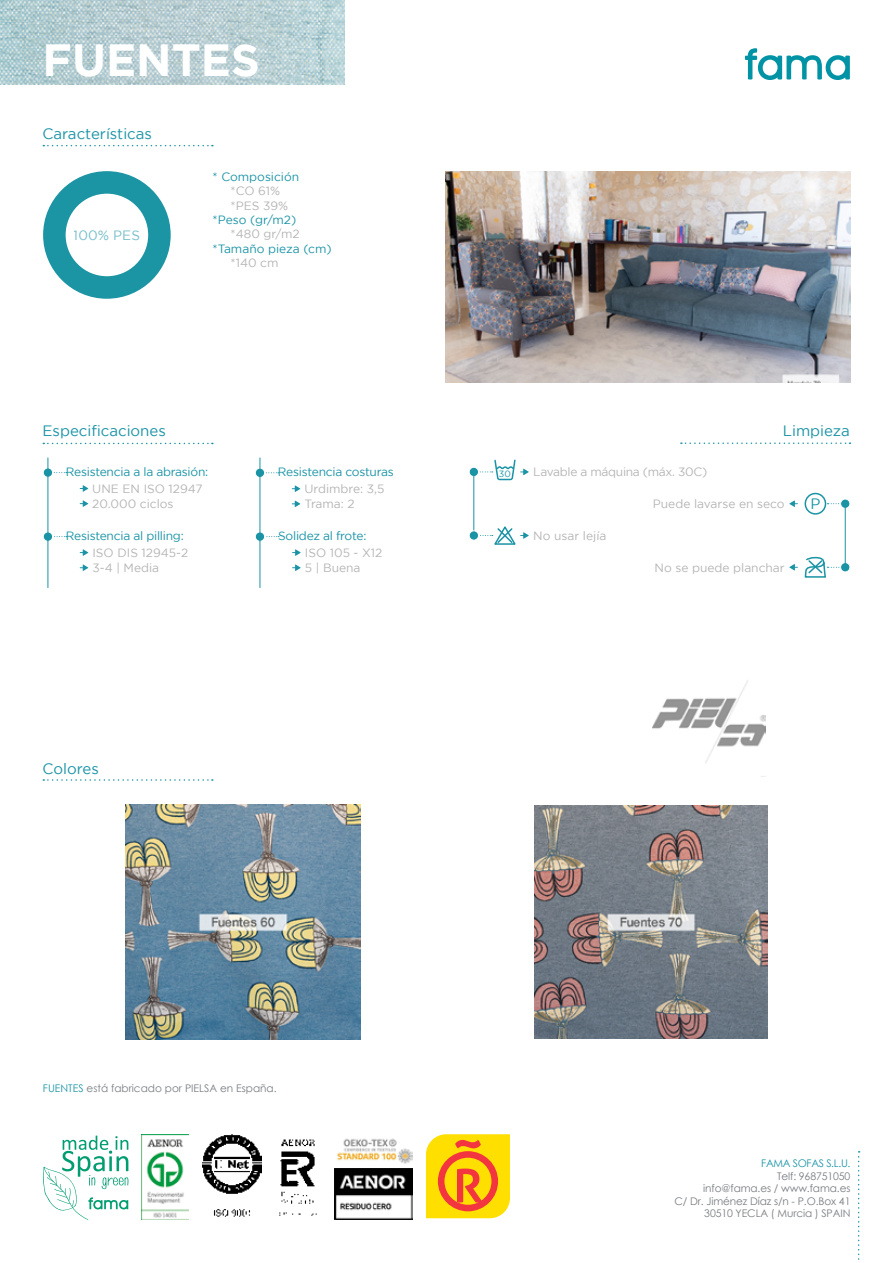
<style>
.page{position:relative;width:893px;height:1263px;background:#fff}
.page>*{position:absolute;margin:0;border:0;box-sizing:border-box;transform-origin:0 0}
.t1{font:700 45px "Gotham";color:#fff}
.t2{font:15px "Gotham";color:#1a93a5}
.t3{font:13.5px "Gotham";color:#1a93a5}
.t4{font:12px/14.4px "Gotham";color:#b5b5b5}
.t5{font:12px "Gotham";letter-spacing:-.02em;color:#1a93a5}
.t6{font:12px "Gotham";color:#1a94a6}
.t7{font:12px "Gotham";letter-spacing:-.025em;color:#b5b5b5}
.t8{font:10.5px/12.6px "Century Gothic";letter-spacing:-.01em;color:#787c81;text-align:right}
.t9{font:10.5px "Century Gothic";letter-spacing:-.03em;color:#1a93a5}
.t10{font:9px "Gotham";color:#1a93a5}
.s1{color:#1a93a5}
</style>
<div class="page">
<img style="left:0;top:0;width:344px;height:84px">
<svg style="left:745px;top:48px;width:105px;height:32px"></svg>
<svg style="left:43px;top:443px;width:170px;height:1px"></svg>
<svg style="left:43px;top:779px;width:170px;height:2px"></svg>
<svg style="left:681px;top:442px;width:169px;height:2px"></svg>
<svg style="left:43px;top:145px;width:170px;height:1px"></svg>
<div style="left:43px;top:171px;width:128px;height:128px;border:22px solid #1b94a4;border-radius:50%"></div>
<svg style="left:53px;top:472px;width:14px;height:1px"></svg>
<div style="left:43px;top:468px;width:10px;height:9px;background:#1a93a5;border-radius:50%"></div>
<div style="left:43px;top:468px;width:10px;height:10px;border:1px solid #fff;border-radius:50%"></div>
<svg style="left:80px;top:485px;width:8px;height:7px"></svg>
<svg style="left:80px;top:500px;width:8px;height:7px"></svg>
<div style="left:43px;top:532px;width:10px;height:9px;background:#1a93a5;border-radius:50%"></div>
<div style="left:43px;top:532px;width:10px;height:10px;border:1px solid #fff;border-radius:50%"></div>
<svg style="left:80px;top:549px;width:8px;height:7px"></svg>
<svg style="left:80px;top:564px;width:8px;height:7px"></svg>
<div style="left:255px;top:532px;width:10px;height:9px;background:#1a93a5;border-radius:50%"></div>
<div style="left:255px;top:532px;width:10px;height:10px;border:1px solid #fff;border-radius:50%"></div>
<svg style="left:292px;top:549px;width:9px;height:7px"></svg>
<svg style="left:292px;top:564px;width:9px;height:7px"></svg>
<svg style="left:265px;top:472px;width:14px;height:1px"></svg>
<div style="left:255px;top:468px;width:10px;height:9px;background:#1a93a5;border-radius:50%"></div>
<div style="left:255px;top:468px;width:10px;height:10px;border:1px solid #fff;border-radius:50%"></div>
<svg style="left:292px;top:485px;width:8px;height:7px"></svg>
<svg style="left:292px;top:500px;width:8px;height:7px"></svg>
<div style="left:469px;top:467px;width:9px;height:10px;background:#1a93a5;border-radius:50%"></div>
<div style="left:469px;top:467px;width:10px;height:10px;border:1px solid #fff;border-radius:50%"></div>
<div style="left:804px;top:493px;width:22px;height:22px;border:2px solid #1a93a5;border-radius:50%"></div>
<div style="left:841px;top:499px;width:9px;height:9px;background:#1a93a5;border-radius:50%"></div>
<div style="left:840px;top:499px;width:10px;height:10px;border:1px solid #fff;border-radius:50%"></div>
<svg style="left:789px;top:500px;width:9px;height:7px"></svg>
<img style="left:279px;top:1139px;width:38px;height:77px">
<img style="left:203px;top:1134px;width:59px;height:83px">
<img style="left:142px;top:1134px;width:47px;height:85px">
<svg style="left:426px;top:1134px;width:84px;height:84px;background:#fbb516"></svg>
<svg style="left:43px;top:1135px;width:85px;height:85px"></svg>
<svg style="left:858px;top:1151px;width:2px;height:109px"></svg>
<img style="left:334px;top:1138px;width:79px;height:81px">
<svg style="left:804px;top:557px;width:41px;height:21px"></svg>
<div style="left:841px;top:563px;width:9px;height:9px;background:#1a93a5;border-radius:50%"></div>
<div style="left:840px;top:562px;width:10px;height:10px;border:1px solid #fff;border-radius:50%"></div>
<svg style="left:789px;top:564px;width:9px;height:7px"></svg>
<img style="left:653px;top:680px;width:112px;height:83px">
<img style="left:125px;top:805px;width:235px;height:235px">
<img style="left:534px;top:806px;width:233px;height:233px">
<hr style="left:48px;top:458px;width:1px;height:130px;background:#1a93a5">
<hr style="left:260px;top:458px;width:1px;height:130px;background:#1a93a5">
<hr style="left:845px;top:507px;width:1px;height:60px;background:#1a93a5">
<hr style="left:473px;top:471px;width:1px;height:64px;background:#1a93a5">
<div style="left:469px;top:531px;width:9px;height:9px;background:#1a93a5;border-radius:50%"></div>
<div style="left:469px;top:530px;width:10px;height:10px;border:1px solid #fff;border-radius:50%"></div>
<svg style="left:476px;top:526px;width:53px;height:19px"></svg>
<svg style="left:475px;top:459px;width:54px;height:22px"></svg>
<img style="left:445px;top:171px;width:405px;height:212px">
<h1 class="t1" style="left:43px;top:35px;width:219px">FUENTES</h1>
<p class="t2" style="left:43px;top:125px;width:111px">Características</p>
<p class="t3" style="left:74px;top:228px;width:68px">100% PES</p>
<p class="t6" style="left:213px;top:170px;width:88px">* Composición</p>
<p class="t4" style="left:231px;top:184px;width:59px">*CO 61% *PES 39%</p>
<p class="t6" style="left:213px;top:213px;width:85px">*Peso (gr/m2)</p>
<p class="t4" style="left:231px;top:227px;width:70px">*480 gr/m2</p>
<p class="t6" style="left:213px;top:242px;width:121px">*Tamaño pieza (cm)</p>
<p class="t4" style="left:231px;top:256px;width:49px">*140 cm</p>
<p class="t2" style="left:43px;top:423px;width:125px">Especificaciones</p>
<p class="t5" style="left:66px;top:465px;width:144px">Resistencia a la abrasión:</p>
<p class="t4" style="left:92px;top:482px;width:112px">UNE EN ISO 12947<br>20.000 ciclos</p>
<p class="t5" style="left:278px;top:466px;width:117px">Resistencia costuras</p>
<p class="t4" style="left:304px;top:482px;width:82px">Urdimbre: 3,5<br>Trama: 2</p>
<p class="t5" style="left:66px;top:529px;width:119px">Resistencia al pilling:</p>
<p class="t5" style="left:278px;top:529px;width:90px">Solidez al frote:</p>
<p class="t4" style="left:92px;top:546px;width:97px">ISO DIS 12945-2<br>3-4 | Media</p>
<p class="t2" style="left:43px;top:761px;width:58px">Colores</p>
<p class="t4" style="left:305px;top:546px;width:79px">ISO 105 - X12<br>5 | Buena</p>
<p class="t10" style="left:499px;top:469px;width:13px">30</p>
<p class="t7" style="left:533px;top:465px;width:175px">Lavable a máquina (máx. 30C)</p>
<p class="t2" style="left:783px;top:423px;width:69px">Limpieza</p>
<p class="t4" style="left:533px;top:528px;width:75px">No usar lejía</p>
<p class="t4" style="left:653px;top:496px;width:133px">Puede lavarse en seco</p>
<p class="t2" style="left:810px;top:496px;width:12px">P</p>
<p class="t4" style="left:655px;top:560px;width:132px">No se puede planchar</p>
<p class="t8" style="left:43px;top:1081px;width:235px"><span class="s1">FUENTES</span> está fabricado por PIELSA en España.</p>
<p class="t9" style="left:761px;top:1156px;width:91px">FAMA SOFAS S.L.U.</p>
<p class="t8" style="left:674px;top:1169px;width:178px">Telf: 968751050<br>info@fama.es / www.fama.es<br>C/ Dr. Jiménez Díaz s/n - P.O.Box 41<br>30510 YECLA ( Murcia ) SPAIN</p>
</div>
